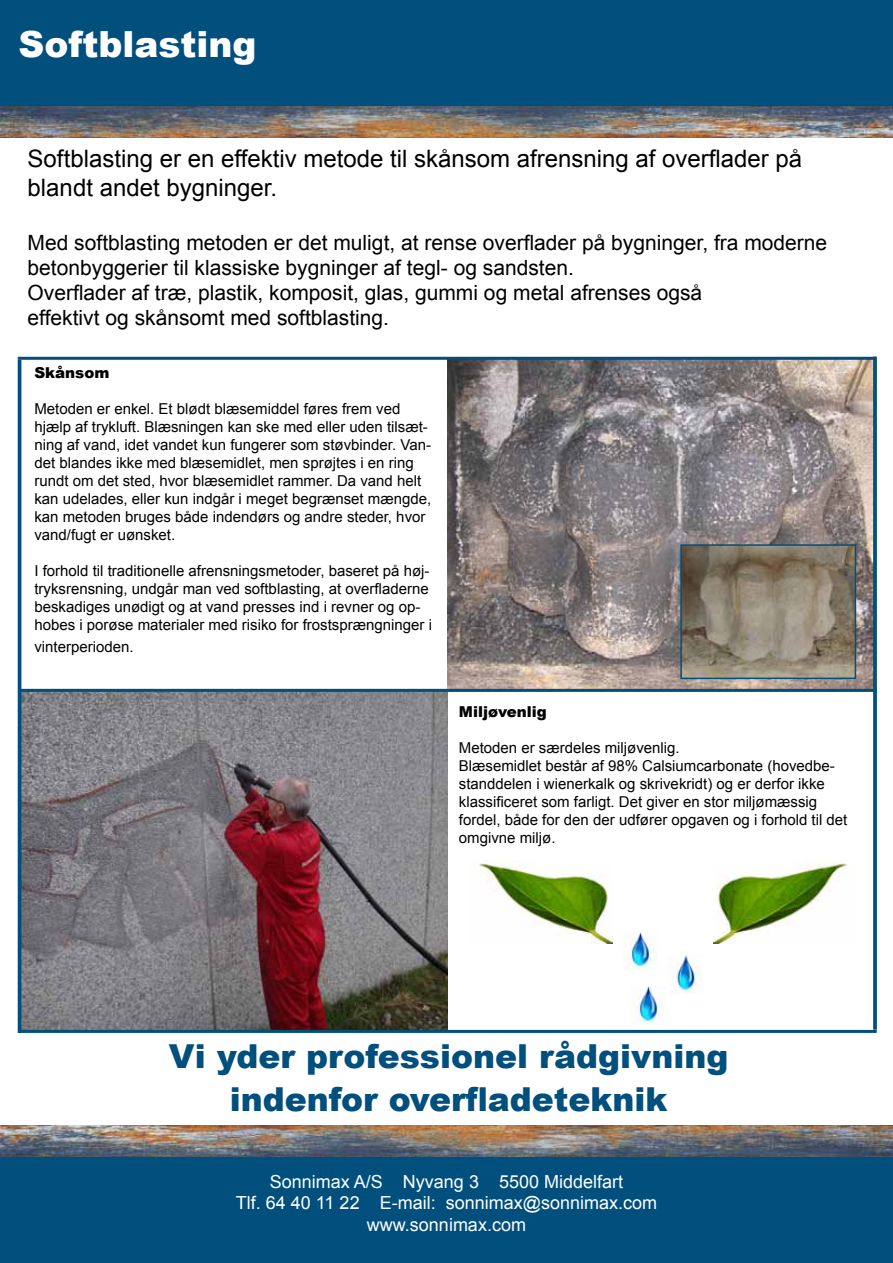
<style>
.page{position:relative;width:893px;height:1263px;background:#fff}
.page>*{position:absolute;margin:0;border:0;box-sizing:border-box;transform-origin:0 0}
.t1{font:900 36px "Arial";color:#fff}
.t2{font:900 33px/43.2px "Arial";color:#004f7c;text-align:center}
.t3{font:24px/28.8px "Arial";color:#000}
.t4{font:21px/25.2px "Arial";color:#000}
.t5{font:18px/21.6px "Arial";color:#fff;text-align:center}
.t6{font:15px/18px "Arial";color:#000}
.t7{font:900 15px "Arial";color:#000}
</style>
<div class="page">
<div style="left:0;top:0;width:893px;height:106px;background:#004f7c"></div>
<div style="left:0;top:1157px;width:893px;height:106px;background:#004f7c"></div>
<img style="left:0;top:106px;width:893px;height:31px">
<img style="left:0;top:1125px;width:893px;height:32px">
<img style="left:21px;top:692px;width:426px;height:338px">
<img style="left:447px;top:360px;width:426px;height:329px">
<img style="left:683px;top:547px;width:170px;height:129px">
<div style="left:680px;top:544px;width:176px;height:135px;border:2px solid #004f7c"></div>
<img style="left:479px;top:861px;width:133px;height:82px">
<img style="left:714px;top:861px;width:133px;height:82px">
<img style="left:622px;top:931px;width:35px;height:39px">
<img style="left:667px;top:954px;width:35px;height:39px">
<img style="left:630px;top:986px;width:35px;height:38px">
<div style="left:18px;top:357px;width:858px;height:3px;border:2px solid #004f7c"></div>
<div style="left:18px;top:689px;width:859px;height:3px;border:2px solid #004f7c"></div>
<div style="left:18px;top:1030px;width:859px;height:3px;border:2px solid #004f7c"></div>
<hr style="left:18px;top:360px;width:3px;height:673px;background:#004f7c">
<svg style="left:873px;top:357px;width:4px;height:673px;background:#0e5882"></svg>
<h1 class="t1" style="left:18px;top:18px;width:239px">Softblasting</h1>
<h3 class="t3" style="left:28px;top:144px;width:776px">Softblasting er en effektiv metode til skånsom afrensning af overflader på blandt andet bygninger.</h3>
<p class="t4" style="left:28px;top:230px;width:801px">Med softblasting metoden er det muligt, at rense overflader på bygninger, fra moderne betonbyggerier til klassiske bygninger af tegl- og sandsten.<br>Overflader af træ, plastik, komposit, glas, gummi og metal afrenses også<br>effektivt og skånsomt med softblasting.</p>
<p class="t7" style="left:34px;top:362px;width:77px">Skånsom</p>
<p class="t6" style="left:34px;top:400px;width:398px">Metoden er enkel. Et blødt blæsemiddel føres frem ved hjælp af trykluft. Blæsningen kan ske med eller uden tilsæt&shy;ning af vand, idet vandet kun fungerer som støvbinder. Van&shy;det blandes ikke med blæsemidlet, men sprøjtes i en ring rundt om det sted, hvor blæsemidlet rammer. Da vand helt kan udelades, eller kun indgår i meget begrænset mængde, kan metoden bruges både indendørs og andre steder, hvor vand/fugt er uønsket.</p>
<p class="t6" style="left:34px;top:562px;width:399px">I forhold til traditionelle afrensningsmetoder, baseret på høj&shy;tryksrensning, undgår man ved softblasting, at overfladerne beskadiges unødigt og at vand presses ind i revner og op&shy;hobes i porøse materialer med risiko for frostsprængninger i</p>
<p class="t6" style="left:34px;top:638px;width:101px">vinterperioden.</p>
<p class="t7" style="left:459px;top:701px;width:89px">Miljøvenlig</p>
<p class="t6" style="left:459px;top:739px;width:390px">Metoden er særdeles miljøvenlig.<br>Blæsemidlet består af 98% Calsiumcarbonate (hovedbe&shy;standdelen i wienerkalk og skrivekridt) og er derfor ikke klassificeret som farligt. Det giver en stor miljømæssig fordel, både for den der udfører opgaven og i forhold til det omgivne miljø.</p>
<h2 class="t2" style="left:169px;top:1033px;width:561px">Vi yder professionel rådgivning indenfor overfladeteknik</h2>
<p class="t5" style="left:236px;top:1170px;width:423px">Sonnimax A/S Nyvang 3 5500 Middelfart<br>Tlf. 64 40 11 22 E-mail: sonnimax@sonnimax.com www.sonnimax.com</p>
</div>
